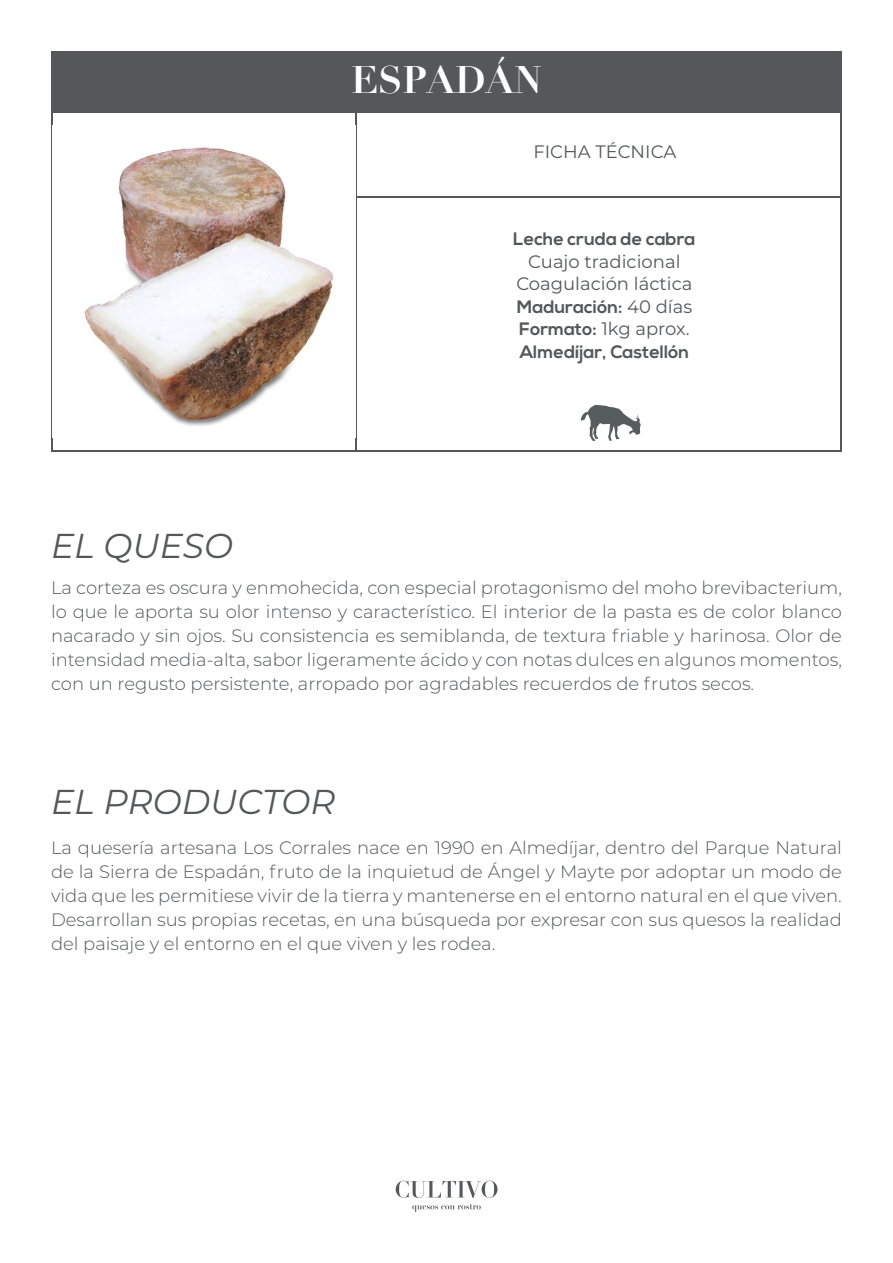
<style>
.page{position:relative;width:893px;height:1263px;background:#fff}
.page>*{position:absolute;margin:0;border:0;box-sizing:border-box;transform-origin:0 0}
.t1{font:700 37.5px "Didot";color:#fff}
.t2{font:italic 34.5px "Montserrat";color:#555759}
.t3{font:300 18px/24px "Montserrat";color:#555759;text-align:justify}
.t4{font:18px/22.5px "Montserrat";color:#555759;text-align:center}
.t5{font:700 18px "Nexa";color:#555759}
.s1{font-family:"Montserrat";font-weight:400}
.s2{font-family:"Nexa";font-weight:700}
</style>
<div class="page">
<div style="left:51px;top:51px;width:791px;height:62px;background:#555759"></div>
<hr style="left:51px;top:103px;width:2px;height:348px;background:#555759">
<hr style="left:356px;top:105px;width:1px;height:346px;background:#555759">
<hr style="left:840px;top:103px;width:2px;height:348px;background:#555759">
<hr style="left:51px;top:450px;width:791px;height:1px;background:#555759">
<hr style="left:356px;top:196px;width:485px;height:2px;background:#555759">
<svg style="left:396px;top:1181px;width:101px;height:17px"></svg>
<svg style="left:412px;top:1204px;width:69px;height:8px"></svg>
<img style="left:84px;top:147px;width:249px;height:279px">
<svg style="left:581px;top:405px;width:60px;height:36px"></svg>
<h1 class="t1" style="left:351px;top:57px;width:192px">ESPADÁN</h1>
<p class="t4" style="left:533px;top:140px;width:144px">FICHA TÉCNICA</p>
<h2 class="t2" style="left:51px;top:522px;width:183px">EL QUESO</h2>
<p class="t5" style="left:513px;top:228px;width:184px">Leche cruda de cabra</p>
<p class="t4" style="left:516px;top:249px;width:178px">Cuajo tradicional<br>Coagulación láctica</p>
<p class="t5" style="left:517px;top:296px;width:177px">Maduración: <span class="s1">40 días</span></p>
<p class="t4" style="left:519px;top:317px;width:172px"><span class="s2">Formato:</span> 1kg aprox.</p>
<p class="t5" style="left:520px;top:341px;width:171px">Almedíjar, Castellón</p>
<p class="t3" style="left:51px;top:575px;width:792px">La corteza es oscura y enmohecida, con especial protagonismo del moho brevibacterium, lo que le aporta su olor intenso y característico. El interior de la pasta es de color blanco nacarado y sin ojos. Su consistencia es semiblanda, de textura friable y harinosa. Olor de intensidad media-alta, sabor ligeramente ácido y con notas dulces en algunos momentos, con un regusto persistente, arropado por agradables recuerdos de frutos secos.</p>
<h2 class="t2" style="left:51px;top:778px;width:286px">EL PRODUCTOR</h2>
<p class="t3" style="left:51px;top:835px;width:792px">La quesería artesana Los Corrales nace en 1990 en Almedíjar, dentro del Parque Natural de la Sierra de Espadán, fruto de la inquietud de Ángel y Mayte por adoptar un modo de vida que les permitiese vivir de la tierra y mantenerse en el entorno natural en el que viven.<br>Desarrollan sus propias recetas, en una búsqueda por expresar con sus quesos la realidad del paisaje y el entorno en el que viven y les rodea.</p>
</div>
